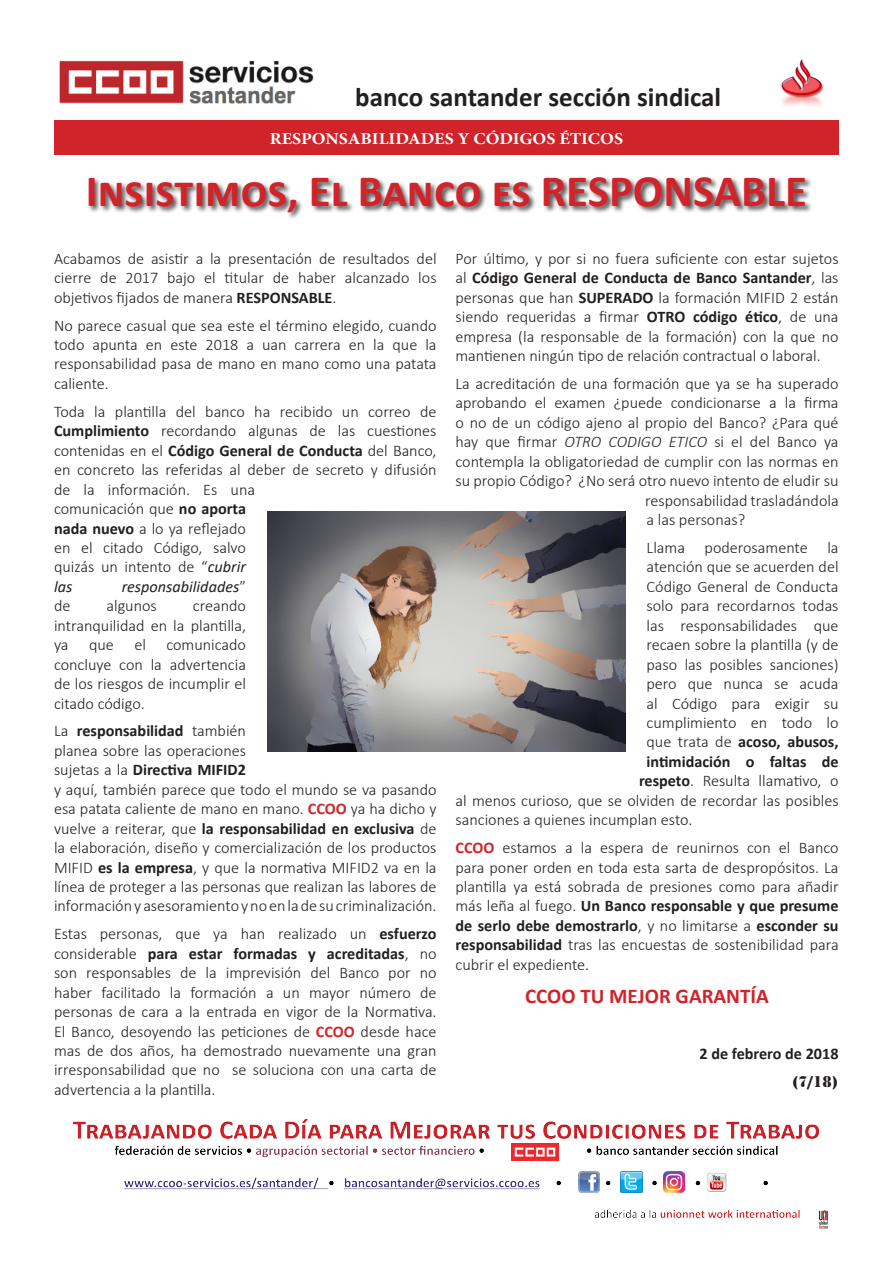
<style>
.page{position:relative;width:893px;height:1263px;background:#fff}
.page>*{position:absolute;margin:0;border:0;box-sizing:border-box;transform-origin:0 0}
.t1{font:700 45px "Calibri";color:#d1232a}
.t2{font:700 27px "Calibri";color:#231f20}
.t3{font:700 21px "Calibri";color:#d1232a}
.t4{font:700 16.65px "Minion Pro";color:#fff;scale:1.08 1}
.t5{font:300 16.2px/19.5px "Calibri";color:#231f20;text-align:justify}
.t6{font:700 16.2px "Calibri";color:#231f20}
.t7{font:italic 16.2px "Calibri";color:#231f20}
.t8{font:16.2px "Stencil";color:#231f20}
.s1{font-weight:700}
.s2{font-weight:400;font-style:italic}
.s3{font-weight:300;font-style:normal}
.s4{font-weight:700;color:#d1232a}
.s5{font-style:italic}
.s6{font-weight:300}
</style>
<div class="page">
<img style="left:59px;top:60px;width:255px;height:44px">
<img style="left:781px;top:59px;width:43px;height:47px">
<div style="left:87px;top:176px;width:726px;height:44px;background:#231f20;opacity:.75"></div>
<div style="left:58px;top:1108px;width:794px;height:129px;background:#d1232a;opacity:.5"></div>
<img style="left:578px;top:1171px;width:22px;height:22px">
<img style="left:621px;top:1171px;width:21px;height:22px">
<img style="left:663px;top:1171px;width:22px;height:22px">
<img style="left:706px;top:1171px;width:21px;height:22px">
<img style="left:511px;top:1144px;width:48px;height:17px">
<img style="left:808px;top:1210px;width:31px;height:19px">
<img style="left:267px;top:512px;width:358px;height:239px">
<div style="left:54px;top:120px;width:785px;height:35px;background:#d1232a"></div>
<p class="t2" style="left:355px;top:78px;width:367px">banco santander sección sindical</p>
<p class="t4" style="left:270px;top:127px;width:329px">RESPONSABILIDADES Y CÓDIGOS ÉTICOS</p>
<p class="t1" style="left:86px;top:159px;width:723px">Insistimos, El Banco es RESPONSABLE</p>
<p class="t5" style="left:54px;top:248px;width:384px">Acabamos de asistir a la presentación de resultados del cierre de 2017 bajo el titular de haber alcanzado los objetivos fijados de manera <span class="s1">RESPONSABLE</span>.</p>
<p class="t5" style="left:54px;top:315px;width:384px">No parece casual que sea este el término elegido, cuando todo apunta en este 2018 a uan carrera en la que la responsabilidad pasa de mano en mano como una patata caliente.</p>
<p class="t5" style="left:54px;top:402px;width:384px;text-align:left">Toda la plantilla del banco ha recibido un correo de <span class="s1">Cumplimiento</span> recordando algunas de las cuestiones contenidas en el <span class="s1">Código General de Conducta</span> del Banco, en concreto las referidas al deber de secreto y difusión de la información. Es una<br>comunicación que <span class="s1">no aporta<br>nada nuevo</span> a lo ya reflejado<br>en el citado Código, salvo<br>quizás un intento de “<span class="s2">cubrir<br>las</span></p>
<p class="t7" style="left:122px;top:575px;width:126px">responsabilidades<span class="s3">”</span></p>
<p class="t5" style="left:54px;top:596px;width:18px">de</p>
<p class="t5" style="left:106px;top:596px;width:52px">algunos</p>
<p class="t5" style="left:54px;top:596px;width:194px;text-indent:139px">creando intranquilidad en la plantilla, ya</p>
<p class="t5" style="left:89px;top:635px;width:26px">que</p>
<p class="t5" style="left:134px;top:635px;width:13px">el</p>
<p class="t5" style="left:54px;top:635px;width:194px;text-indent:112px">comunicado concluye con la advertencia de los riesgos de incumplir el citado código.</p>
<p class="t5" style="left:54px;top:721px;width:384px;text-align:left">La <span class="s1">responsabilidad</span> también<br>planea sobre las operaciones<br>sujetas a la <span class="s1">Directiva MIFID2<br></span>y aquí, también parece que todo el mundo se va pasando esa patata caliente de mano en mano. <span class="s4">CCOO</span> ya ha dicho y vuelve a reiterar, que <span class="s1">la responsabilidad en exclusiva</span> de la elaboración, diseño y comercialización de los productos MIFID <span class="s1">es la empresa</span>, y que la normativa MIFID2 va en la línea de proteger a las personas que realizan las labores de información y asesoramiento y no en la de su criminalización.</p>
<p class="t5" style="left:54px;top:924px;width:384px">Estas personas, que ya han realizado un <span class="s1">esfuerzo </span>considerable <span class="s1">para estar formadas y acreditadas</span>, no son responsables de la imprevisión del Banco por no haber facilitado la formación a un mayor número de personas de cara a la entrada en vigor de la Normativa.<br>El Banco, desoyendo las peticiones de <span class="s4">CCOO</span> desde hace mas de dos años, ha demostrado nuevamente una gran irresponsabilidad que no se soluciona con una carta de advertencia a la plantilla.</p>
<p class="t5" style="left:455px;top:248px;width:385px">Por último, y por si no fuera suficiente con estar sujetos al <span class="s1">Código General de Conducta de Banco Santander</span>, las personas que han <span class="s1">SUPERADO</span> la formación MIFID 2 están siendo requeridas a firmar <span class="s1">OTRO código ético</span>, de una empresa (la responsable de la formación) con la que no mantienen ningún tipo de relación contractual o laboral.</p>
<p class="t5" style="left:455px;top:374px;width:385px">La acreditación de una formación que ya se ha superado</p>
<p class="t5" style="left:455px;top:393px;width:385px">aprobando el examen ¿puede condicionarse a la firma</p>
<p class="t5" style="left:455px;top:412px;width:385px">o no de un código ajeno al propio del Banco? ¿Para qué</p>
<p class="t5" style="left:455px;top:432px;width:385px">hay que firmar <span class="s5">OTRO CODIGO ETICO</span> si el del Banco ya</p>
<p class="t5" style="left:455px;top:451px;width:385px">contempla la obligatoriedad de cumplir con las normas en</p>
<p class="t5" style="left:455px;top:471px;width:385px">su propio Código? ¿No será otro nuevo intento de eludir su</p>
<p class="t5" style="left:645px;top:490px;width:195px">responsabilidad trasladándola</p>
<p class="t5" style="left:646px;top:510px;width:100px">a las personas?</p>
<p class="t5" style="left:646px;top:538px;width:194px">Llama poderosamente la</p>
<p class="t5" style="left:646px;top:557px;width:194px">atención que se acuerden del</p>
<p class="t5" style="left:646px;top:576px;width:194px">Código General de Conducta</p>
<p class="t5" style="left:646px;top:596px;width:193px">solo para recordarnos todas</p>
<p class="t5" style="left:646px;top:615px;width:194px">las responsabilidades que</p>
<p class="t5" style="left:646px;top:635px;width:194px">recaen sobre la plantilla (y de</p>
<p class="t5" style="left:646px;top:654px;width:194px">paso las posibles sanciones)</p>
<p class="t5" style="left:646px;top:674px;width:194px">pero que nunca se acuda</p>
<p class="t5" style="left:646px;top:693px;width:194px">al Código para exigir su</p>
<p class="t5" style="left:646px;top:713px;width:193px">cumplimiento en todo lo</p>
<p class="t6" style="left:646px;top:730px;width:194px"><span class="s6">que trata de</span> acoso, abusos,</p>
<p class="t6" style="left:646px;top:750px;width:194px">intimidación o faltas de</p>
<p class="t5" style="left:639px;top:771px;width:201px"><span class="s1">respeto</span>. Resulta llamativo, o</p>
<p class="t5" style="left:455px;top:790px;width:385px">al menos curioso, que se olviden de recordar las posibles</p>
<p class="t5" style="left:455px;top:810px;width:239px">sanciones a quienes incumplan esto.</p>
<p class="t5" style="left:455px;top:838px;width:385px"><span class="s4">CCOO</span> estamos a la espera de reunirnos con el Banco para poner orden en toda esta sarta de despropósitos. La plantilla ya está sobrada de presiones como para añadir más leña al fuego. <span class="s1">Un Banco responsable y que presume de serlo debe demostrarlo</span>, y no limitarse a <span class="s1">esconder su responsabilidad</span> tras las encuestas de sostenibilidad para cubrir el expediente.</p>
<p class="t3" style="left:525px;top:982px;width:245px">CCOO TU MEJOR GARANTÍA</p>
<p class="t6" style="left:699px;top:1042px;width:141px">2 de febrero de 2018</p>
<p class="t8" style="left:792px;top:1072px;width:48px">(7/18)</p>
</div>
